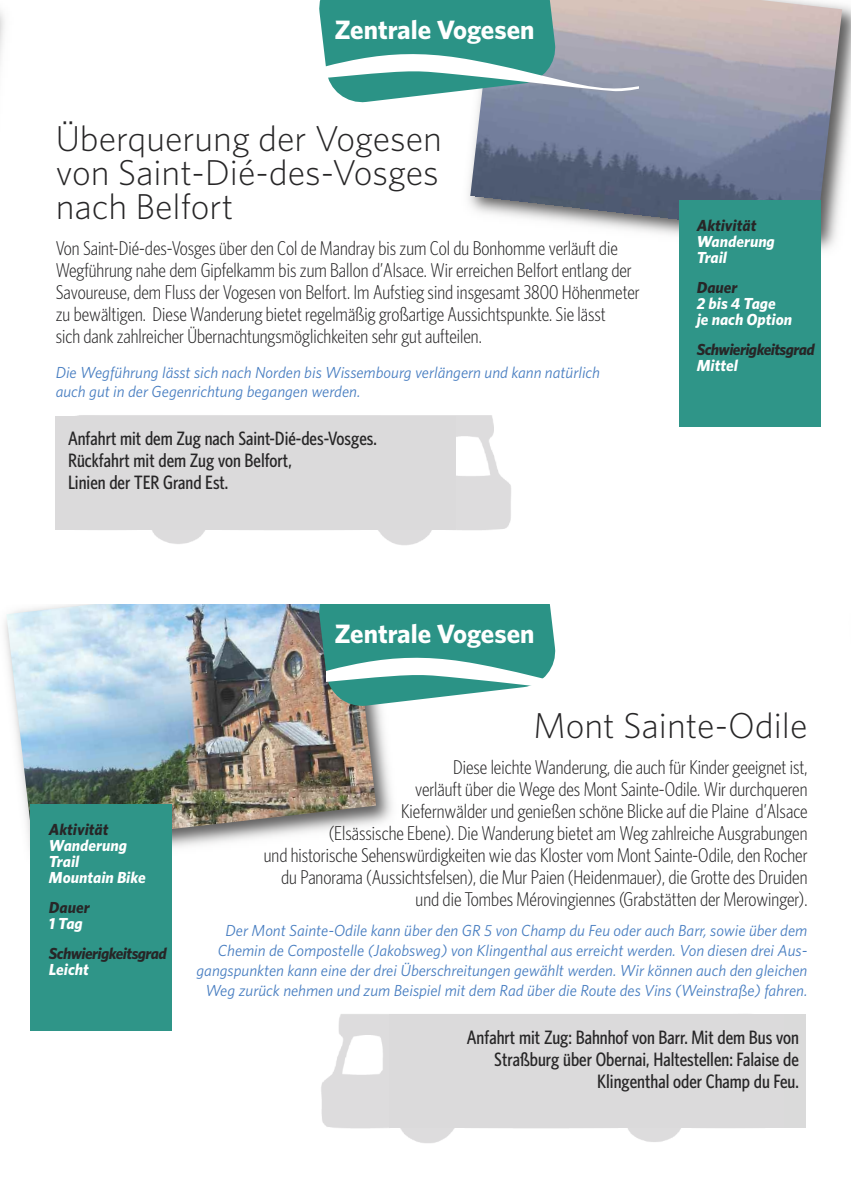
<style>
.page{position:relative;width:851px;height:1191px;background:#fff}
.page>*{position:absolute;margin:0;border:0;box-sizing:border-box;transform-origin:0 0}
.t1{font:300 36px/34px "Whitney HTF";color:#272627;text-align:justify}
.t2{font:700 26.6px "Whitney HTF";color:#fff}
.t3{font:300 condensed 20px/22px "Whitney HTF";color:#272627;text-align:right}
.t4{font:500 condensed 19.4px/22px "Whitney HTF";color:#272627}
.t5{font:italic 16px/20px "Whitney HTF";color:#487ec1;text-align:right}
.t6{font:italic 700 16px/16px "Whitney HTF";color:#fff}
.t7{font:italic 700 16px "Whitney HTF";letter-spacing:-.035em;color:#272627}
.t8{font:italic 700 16px "Whitney HTF";color:#272627}
</style>
<div class="page">
<img style="left:468px;top:5px;width:382px;height:263px">
<img style="left:469px;top:0;width:373px;height:235px">
<svg style="left:319px;top:0;width:319px;height:104px"></svg>
<div style="left:678px;top:200px;width:142px;height:227px;background:#2f9588"></div>
<img style="left:4px;top:621px;width:388px;height:227px">
<img style="left:6px;top:604px;width:370px;height:241px">
<svg style="left:317px;top:604px;width:239px;height:104px"></svg>
<div style="left:30px;top:804px;width:142px;height:226px;background:#2f9588"></div>
<img style="left:55px;top:415px;width:456px;height:130px">
<div style="left:55px;top:416px;width:400px;height:113px;background:#dbdadb"></div>
<div style="left:389px;top:1014px;width:416px;height:113px;background:#dadada"></div>
<img style="left:321px;top:1014px;width:461px;height:129px">
<img style="left:389px;top:1014px;width:393px;height:113px">
<h2 class="t2" style="left:334px;top:15px;width:201px">Zentrale Vogesen</h2>
<h1 class="t1" style="left:56px;top:122px;width:387px">Überquerung der Vogesen von Saint-Dié-des-Vosges nach Belfort</h1>
<p class="t3" style="left:56px;top:237px;width:585px;text-align:left">Von Saint-Dié-des-Vosges über den Col de Mandray bis zum Col du Bonhomme verläuft die Wegführung nahe dem Gipfelkamm bis zum Ballon d’Alsace. Wir erreichen Belfort entlang der Savoureuse, dem Fluss der Vogesen von Belfort. Im Aufstieg sind insgesamt 3800 Höhenmeter zu bewältigen. Diese Wanderung bietet regelmäßig großartige Aussichtspunkte. Sie lässt<br>sich dank zahlreicher Übernachtungsmöglichkeiten sehr gut aufteilen.</p>
<p class="t5" style="left:56px;top:363px;width:545px;line-height:19px;text-align:left">Die Wegführung lässt sich nach Norden bis Wissembourg verlängern und kann natürlich auch gut in der Gegenrichtung begangen werden.</p>
<p class="t4" style="left:68px;top:427px;width:310px">Anfahrt mit dem Zug nach Saint-Dié-des-Vosges.<br>Rückfahrt mit dem Zug von Belfort,<br>Linien der TER Grand Est.</p>
<h2 class="t2" style="left:334px;top:618px;width:201px">Zentrale Vogesen</h2>
<p class="t8" style="left:696px;top:216px;width:61px">Aktivität</p>
<p class="t6" style="left:696px;top:234px;width:80px">Wanderung<br>Trail</p>
<p class="t7" style="left:696px;top:278px;width:42px">Dauer</p>
<p class="t6" style="left:696px;top:296px;width:97px">2 bis 4 Tage<br>je nach Option</p>
<p class="t7" style="left:696px;top:340px;width:119px">Schwierigkeitsgrad</p>
<p class="t6" style="left:696px;top:358px;width:43px">Mittel</p>
<p class="t8" style="left:49px;top:820px;width:61px">Aktivität</p>
<p class="t6" style="left:49px;top:837px;width:98px">Wanderung<br>Trail<br>Mountain Bike</p>
<p class="t7" style="left:49px;top:898px;width:42px">Dauer</p>
<p class="t6" style="left:49px;top:915px;width:35px">1 Tag</p>
<p class="t7" style="left:49px;top:944px;width:119px">Schwierigkeitsgrad</p>
<p class="t6" style="left:49px;top:961px;width:41px">Leicht</p>
<h1 class="t1" style="left:533px;top:708px;width:276px">Mont Sainte-Odile</h1>
<p class="t3" style="left:264px;top:756px;width:545px">Diese leichte Wanderung, die auch für Kinder geeignet ist,<br>verläuft über die Wege des Mont Sainte-Odile. Wir durchqueren<br>Kiefernwälder und genießen schöne Blicke auf die Plaine d’Alsace<br>(Elsässische Ebene). Die Wanderung bietet am Weg zahlreiche Ausgrabungen<br>und historische Sehenswürdigkeiten wie das Kloster vom Mont Sainte-Odile, den Rocher du Panorama (Aussichtsfelsen), die Mur Paien (Heidenmauer), die Grotte des Druiden und die Tombes Mérovingiennes (Grabstätten der Merowinger).</p>
<p class="t5" style="left:196px;top:920px;width:612px">Der Mont Sainte-Odile kann über den GR 5 von Champ du Feu oder auch Barr, sowie über dem Chemin de Compostelle (Jakobsweg) von Klingenthal aus erreicht werden. Von diesen drei Aus&shy;gangspunkten kann eine der drei Überschreitungen gewählt werden. Wir können auch den gleichen Weg zurück nehmen und zum Beispiel mit dem Rad über die Route des Vins (Weinstraße) fahren.</p>
<p class="t4" style="left:467px;top:1026px;width:333px;text-align:right">Anfahrt mit Zug: Bahnhof von Barr. Mit dem Bus von<br>Straßburg über Obernai, Haltestellen: Falaise de<br>Klingenthal oder Champ du Feu.</p>
</div>
